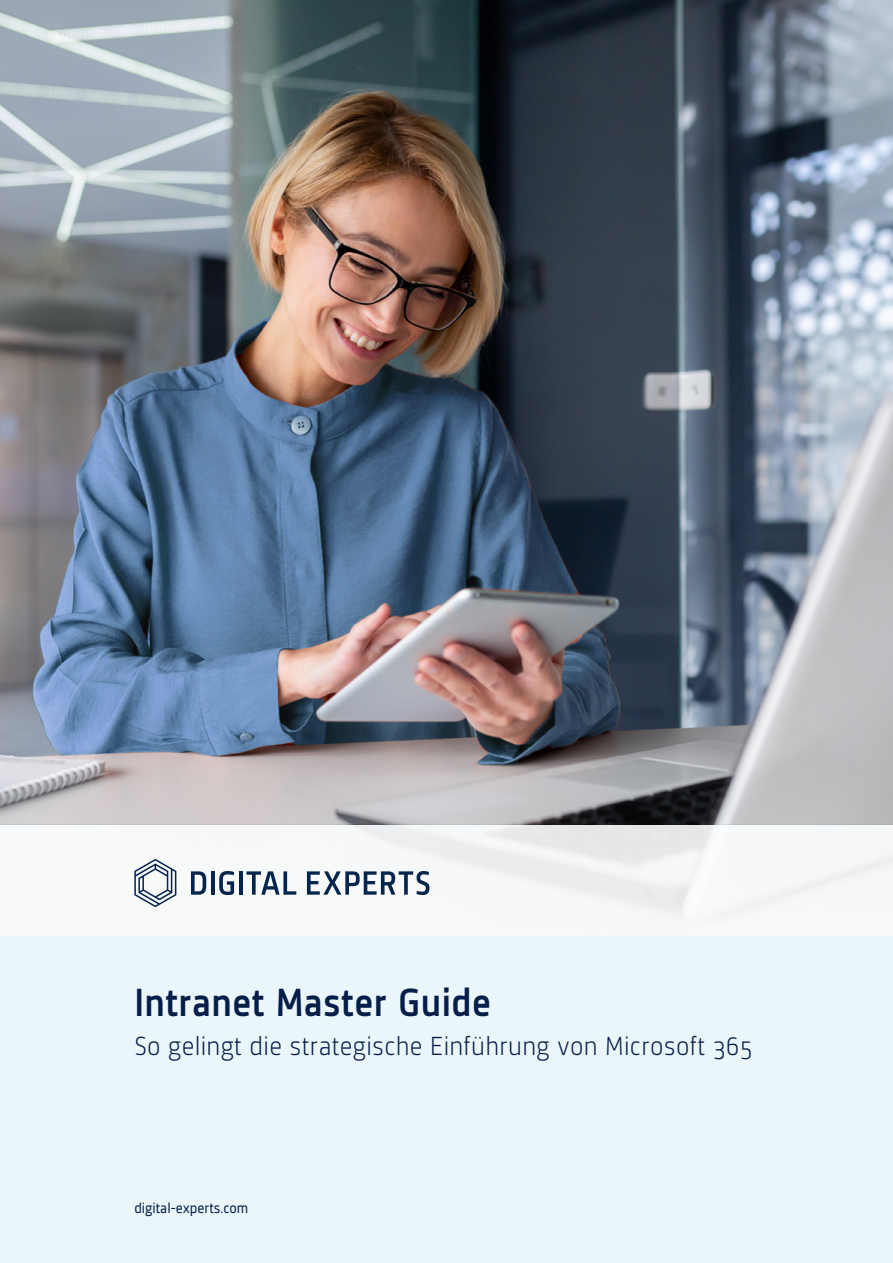
<style>
.page{position:relative;width:893px;height:1263px;background:#fff}
.page>*{position:absolute;margin:0;border:0;box-sizing:border-box;transform-origin:0 0}
.t1{font:500 40.5px "Sinews Sans Pro";letter-spacing:.01em;color:#051d49}
.t2{font:300 27px "Sinews Sans Pro";letter-spacing:.01em;color:#051d49}
.t3{font:15px "Sinews Sans Pro";color:#051d49}
</style>
<div class="page">
<img style="left:0;top:0;width:893px;height:825px">
<div style="left:0;top:825px;width:893px;height:438px;background:#ebf6fa"></div>
<div style="left:0;top:825px;width:893px;height:110px;background:linear-gradient(to bottom,#f2f3f3,#f8f9fa)"></div>
<svg style="left:134px;top:859px;width:42px;height:48px"></svg>
<svg style="left:191px;top:871px;width:15px;height:24px"></svg>
<hr style="left:211px;top:871px;width:4px;height:24px;background:#06254c">
<svg style="left:219px;top:871px;width:15px;height:24px"></svg>
<hr style="left:239px;top:871px;width:4px;height:24px;background:#06254c">
<svg style="left:246px;top:871px;width:50px;height:24px"></svg>
<svg style="left:307px;top:871px;width:122px;height:24px"></svg>
<h1 class="t1" style="left:134px;top:980px;width:358px">Intranet Master Guide</h1>
<p class="t2" style="left:134px;top:1031px;width:620px">So gelingt die strategische Einführung von Microsoft 365</p>
<p class="t3" style="left:134px;top:1199px;width:115px">digital-experts.com</p>
</div>
